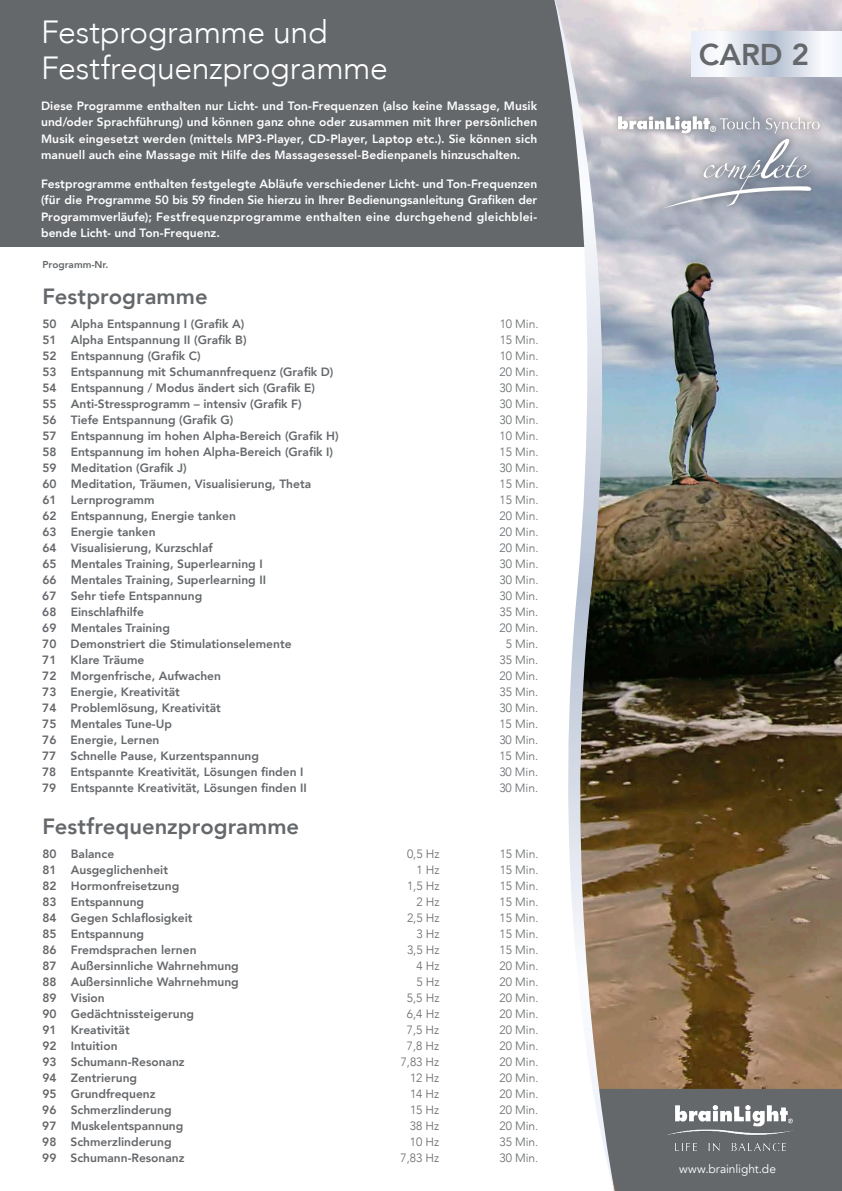
<style>
.page{position:relative;width:842px;height:1191px;background:#fff}
.page>*{position:absolute;margin:0;border:0;box-sizing:border-box;transform-origin:0 0}
.t1{font:300 32px/36px "Avenir";letter-spacing:-.01em;color:#fff}
.t2{font:800 30px "Avenir";color:#65686b}
.t3{font:800 22px "Avenir";color:#65686b}
.t4{font:800 12px "Avenir";color:#65686b}
.t5{font:800 12px/16.5px "Avenir";letter-spacing:.005em;color:#fff;text-align:justify}
.t6{font:300 12px "Avenir";color:#65686b}
.t7{font:12px "Avenir";color:#fff}
.t8{font:800 10px "Avenir";color:#65686b}
</style>
<div class="page">
<div style="left:0;top:0;width:842px;height:247px;background:#65686b"></div>
<img style="left:626px;top:0;width:216px;height:1089px">
<div style="left:626px;top:1089px;width:216px;height:102px;background:#65686b"></div>
<svg style="left:554px;top:0;width:72px;height:1191px"></svg>
<svg style="left:692px;top:31px;width:150px;height:45px;background:#dfe4ed"></svg>
<div style="left:610px;top:109px;width:217px;height:107px;background:#65686b;opacity:.72"></div>
<svg style="left:618px;top:116px;width:141px;height:17px;background:#c1c3c9"></svg>
<svg style="left:766px;top:117px;width:54px;height:16px"></svg>
<svg style="left:662px;top:139px;width:149px;height:70px;background:#aeb2bd"></svg>
<img style="left:666px;top:1105px;width:129px;height:45px">
<h1 class="t1" style="left:41px;top:14px;width:348px">Festprogramme und<br>Festfrequenzprogramme</h1>
<p class="t5" style="left:41px;top:97px;width:498px">Diese Programme enthalten nur Licht- und Ton-Frequenzen (also keine Massage, Musik und/oder Sprachführung) und können ganz ohne oder zusammen mit Ihrer persönlichen Musik eingesetzt werden (mittels MP3-Player, CD-Player, Laptop etc.). Sie können sich manuell auch eine Massage mit Hilfe des Massagesessel-Bedienpanels hinzuschalten.</p>
<p class="t5" style="left:41px;top:175px;width:498px">Festprogramme enthalten festgelegte Abläufe verschiedener Licht- und Ton-Frequenzen (für die Programme 50 bis 59 finden Sie hierzu in Ihrer Bedienungsanleitung Grafiken der Programmverläufe); Festfrequenzprogramme enthalten eine durchgehend gleichblei&shy;bende Licht- und Ton-Frequenz.</p>
<p class="t8" style="left:43px;top:257px;width:67px">Programm-Nr.</p>
<h3 class="t3" style="left:43px;top:279px;width:167px">Festprogramme</h3>
<p class="t4" style="left:43px;top:314px;width:203px">50 Alpha Entspannung I (Grafik A)</p>
<p class="t6" style="left:500px;top:317px;width:40px">10 Min.</p>
<p class="t4" style="left:43px;top:330px;width:206px">51 Alpha Entspannung II (Grafik B)</p>
<p class="t6" style="left:500px;top:333px;width:40px">15 Min.</p>
<p class="t4" style="left:42px;top:346px;width:160px">52 Entspannung (Grafik C)</p>
<p class="t6" style="left:500px;top:349px;width:40px">10 Min.</p>
<p class="t4" style="left:42px;top:362px;width:293px">53 Entspannung mit Schumannfrequenz (Grafik D)</p>
<p class="t6" style="left:500px;top:365px;width:40px">20 Min.</p>
<p class="t4" style="left:42px;top:378px;width:274px">54 Entspannung / Modus ändert sich (Grafik E)</p>
<p class="t6" style="left:500px;top:381px;width:40px">30 Min.</p>
<p class="t4" style="left:42px;top:394px;width:261px">55 Anti-Stressprogramm – intensiv (Grafik F)</p>
<p class="t6" style="left:500px;top:397px;width:40px">30 Min.</p>
<p class="t4" style="left:42px;top:410px;width:192px">56 Tiefe Entspannung (Grafik G)</p>
<p class="t6" style="left:500px;top:413px;width:40px">30 Min.</p>
<p class="t4" style="left:42px;top:426px;width:298px">57 Entspannung im hohen Alpha-Bereich (Grafik H)</p>
<p class="t6" style="left:500px;top:429px;width:40px">10 Min.</p>
<p class="t4" style="left:42px;top:442px;width:292px">58 Entspannung im hohen Alpha-Bereich (Grafik I)</p>
<p class="t6" style="left:500px;top:445px;width:40px">15 Min.</p>
<p class="t4" style="left:42px;top:458px;width:146px">59 Meditation (Grafik J)</p>
<p class="t6" style="left:500px;top:461px;width:40px">30 Min.</p>
<p class="t4" style="left:42px;top:474px;width:270px">60 Meditation, Träumen, Visualisierung, Theta</p>
<p class="t6" style="left:500px;top:477px;width:40px">15 Min.</p>
<p class="t4" style="left:42px;top:490px;width:114px">61 Lernprogramm</p>
<p class="t6" style="left:500px;top:493px;width:40px">15 Min.</p>
<p class="t4" style="left:42px;top:506px;width:195px">62 Entspannung, Energie tanken</p>
<p class="t6" style="left:500px;top:509px;width:40px">20 Min.</p>
<p class="t4" style="left:42px;top:522px;width:115px">63 Energie tanken</p>
<p class="t6" style="left:499px;top:525px;width:40px">20 Min.</p>
<p class="t4" style="left:42px;top:538px;width:172px">64 Visualisierung, Kurzschlaf</p>
<p class="t6" style="left:499px;top:541px;width:40px">20 Min.</p>
<p class="t4" style="left:42px;top:554px;width:222px">65 Mentales Training, Superlearning I</p>
<p class="t6" style="left:499px;top:557px;width:40px">30 Min.</p>
<p class="t4" style="left:42px;top:570px;width:225px">66 Mentales Training, Superlearning II</p>
<p class="t6" style="left:499px;top:573px;width:40px">30 Min.</p>
<p class="t4" style="left:42px;top:586px;width:161px">67 Sehr tiefe Entspannung</p>
<p class="t6" style="left:499px;top:589px;width:40px">30 Min.</p>
<p class="t4" style="left:42px;top:602px;width:103px">68 Einschlafhilfe</p>
<p class="t6" style="left:499px;top:605px;width:40px">35 Min.</p>
<p class="t4" style="left:42px;top:618px;width:129px">69 Mentales Training</p>
<p class="t6" style="left:499px;top:621px;width:40px">20 Min.</p>
<p class="t4" style="left:42px;top:634px;width:251px">70 Demonstriert die Stimulationselemente</p>
<p class="t6" style="left:506px;top:637px;width:34px">5 Min.</p>
<p class="t4" style="left:42px;top:650px;width:104px">71 Klare Träume</p>
<p class="t6" style="left:499px;top:653px;width:40px">35 Min.</p>
<p class="t4" style="left:42px;top:666px;width:180px">72 Morgenfrische, Aufwachen</p>
<p class="t6" style="left:499px;top:669px;width:40px">20 Min.</p>
<p class="t4" style="left:42px;top:682px;width:139px">73 Energie, Kreativität</p>
<p class="t6" style="left:499px;top:685px;width:40px">35 Min.</p>
<p class="t4" style="left:42px;top:698px;width:180px">74 Problemlösung, Kreativität</p>
<p class="t6" style="left:499px;top:701px;width:40px">30 Min.</p>
<p class="t4" style="left:42px;top:714px;width:131px">75 Mentales Tune-Up</p>
<p class="t6" style="left:499px;top:717px;width:40px">15 Min.</p>
<p class="t4" style="left:42px;top:730px;width:119px">76 Energie, Lernen</p>
<p class="t6" style="left:499px;top:733px;width:40px">30 Min.</p>
<p class="t4" style="left:42px;top:746px;width:218px">77 Schnelle Pause, Kurzentspannung</p>
<p class="t6" style="left:499px;top:749px;width:40px">15 Min.</p>
<p class="t4" style="left:42px;top:762px;width:263px">78 Entspannte Kreativität, Lösungen finden I</p>
<p class="t6" style="left:499px;top:765px;width:40px">30 Min.</p>
<p class="t4" style="left:42px;top:778px;width:266px">79 Entspannte Kreativität, Lösungen finden II</p>
<p class="t6" style="left:499px;top:781px;width:40px">30 Min.</p>
<h3 class="t3" style="left:43px;top:809px;width:258px">Festfrequenzprogramme</h3>
<p class="t4" style="left:43px;top:844px;width:73px">80 Balance</p>
<p class="t6" style="left:407px;top:847px;width:34px">0,5 Hz</p>
<p class="t6" style="left:500px;top:847px;width:40px">15 Min.</p>
<p class="t4" style="left:43px;top:860px;width:127px">81 Ausgeglichenheit</p>
<p class="t6" style="left:416px;top:863px;width:25px">1 Hz</p>
<p class="t6" style="left:500px;top:863px;width:40px">15 Min.</p>
<p class="t4" style="left:42px;top:876px;width:138px">82 Hormonfreisetzung</p>
<p class="t6" style="left:407px;top:879px;width:34px">1,5 Hz</p>
<p class="t6" style="left:500px;top:879px;width:40px">15 Min.</p>
<p class="t4" style="left:42px;top:892px;width:103px">83 Entspannung</p>
<p class="t6" style="left:416px;top:895px;width:25px">2 Hz</p>
<p class="t6" style="left:500px;top:895px;width:40px">15 Min.</p>
<p class="t4" style="left:42px;top:908px;width:152px">84 Gegen Schlaflosigkeit</p>
<p class="t6" style="left:407px;top:911px;width:34px">2,5 Hz</p>
<p class="t6" style="left:500px;top:911px;width:40px">15 Min.</p>
<p class="t4" style="left:42px;top:924px;width:103px">85 Entspannung</p>
<p class="t6" style="left:416px;top:927px;width:25px">3 Hz</p>
<p class="t6" style="left:500px;top:927px;width:40px">15 Min.</p>
<p class="t4" style="left:42px;top:940px;width:156px">86 Fremdsprachen lernen</p>
<p class="t6" style="left:407px;top:943px;width:34px">3,5 Hz</p>
<p class="t6" style="left:500px;top:943px;width:40px">15 Min.</p>
<p class="t4" style="left:42px;top:956px;width:198px">87 Außersinnliche Wahrnehmung</p>
<p class="t6" style="left:416px;top:959px;width:25px">4 Hz</p>
<p class="t6" style="left:500px;top:959px;width:40px">20 Min.</p>
<p class="t4" style="left:42px;top:972px;width:198px">88 Außersinnliche Wahrnehmung</p>
<p class="t6" style="left:416px;top:975px;width:25px">5 Hz</p>
<p class="t6" style="left:500px;top:975px;width:40px">20 Min.</p>
<p class="t4" style="left:42px;top:988px;width:64px">89 Vision</p>
<p class="t6" style="left:407px;top:991px;width:34px">5,5 Hz</p>
<p class="t6" style="left:500px;top:991px;width:40px">20 Min.</p>
<p class="t4" style="left:42px;top:1004px;width:153px">90 Gedächtnissteigerung</p>
<p class="t6" style="left:407px;top:1007px;width:34px">6,4 Hz</p>
<p class="t6" style="left:500px;top:1007px;width:40px">20 Min.</p>
<p class="t4" style="left:42px;top:1020px;width:89px">91 Kreativität</p>
<p class="t6" style="left:407px;top:1023px;width:34px">7,5 Hz</p>
<p class="t6" style="left:500px;top:1023px;width:40px">20 Min.</p>
<p class="t4" style="left:42px;top:1036px;width:77px">92 Intuition</p>
<p class="t6" style="left:407px;top:1039px;width:34px">7,8 Hz</p>
<p class="t6" style="left:499px;top:1039px;width:40px">20 Min.</p>
<p class="t4" style="left:42px;top:1052px;width:144px">93 Schumann-Resonanz</p>
<p class="t6" style="left:401px;top:1055px;width:40px">7,83 Hz</p>
<p class="t6" style="left:499px;top:1055px;width:40px">20 Min.</p>
<p class="t4" style="left:42px;top:1068px;width:96px">94 Zentrierung</p>
<p class="t6" style="left:410px;top:1071px;width:31px">12 Hz</p>
<p class="t6" style="left:499px;top:1071px;width:40px">20 Min.</p>
<p class="t4" style="left:42px;top:1084px;width:115px">95 Grundfrequenz</p>
<p class="t6" style="left:410px;top:1087px;width:31px">14 Hz</p>
<p class="t6" style="left:499px;top:1087px;width:40px">20 Min.</p>
<p class="t4" style="left:42px;top:1100px;width:131px">96 Schmerzlinderung</p>
<p class="t6" style="left:410px;top:1103px;width:31px">15 Hz</p>
<p class="t6" style="left:499px;top:1103px;width:40px">20 Min.</p>
<p class="t4" style="left:42px;top:1116px;width:143px">97 Muskelentspannung</p>
<p class="t6" style="left:410px;top:1119px;width:31px">38 Hz</p>
<p class="t6" style="left:499px;top:1119px;width:40px">20 Min.</p>
<p class="t4" style="left:42px;top:1132px;width:131px">98 Schmerzlinderung</p>
<p class="t6" style="left:410px;top:1135px;width:31px">10 Hz</p>
<p class="t6" style="left:499px;top:1135px;width:40px">35 Min.</p>
<p class="t4" style="left:42px;top:1148px;width:144px">99 Schumann-Resonanz</p>
<p class="t6" style="left:401px;top:1151px;width:40px">7,83 Hz</p>
<p class="t6" style="left:499px;top:1151px;width:40px">30 Min.</p>
<h2 class="t2" style="left:699px;top:31px;width:112px">CARD 2</h2>
<p class="t7" style="left:679px;top:1161px;width:98px">www.brainlight.de</p>
</div>
